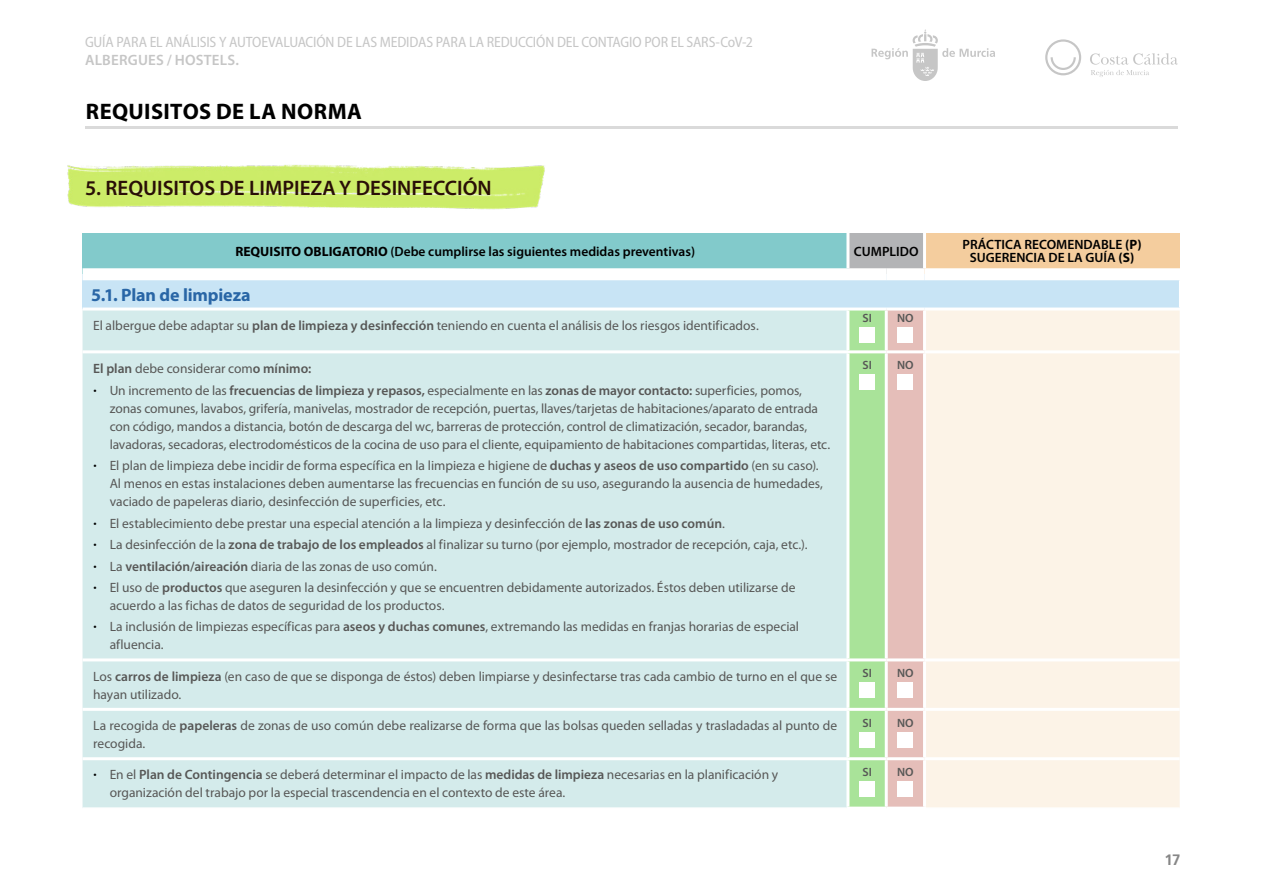
<style>
.page{position:relative;width:1263px;height:893px;background:#fff}
.page>*{position:absolute;margin:0;border:0;box-sizing:border-box;transform-origin:0 0}
.t1{font:700 22.5px "Myriad Pro";letter-spacing:.02em;color:#000}
.t2{font:600 21px "Myriad Pro";color:#290f07}
.t3{font:700 18px "Myriad Pro";letter-spacing:-.01em;color:#2966a6}
.t4{font:semi-condensed 15px "Myriad Pro";letter-spacing:-.015em;color:#c6c6c6}
.t5{font:600 15px "Myriad Pro";letter-spacing:.015em;color:#c6c6c6}
.t6{font:700 15px "Frutiger 65";color:#878787}
.t7{font:13.5px/18px "Myriad Pro";letter-spacing:-.005em;color:#575756}
.t8{font:600 13.5px/13.5px "Myriad Pro";color:#000;text-align:center}
.t9{font:600 12px "Myriad Pro";letter-spacing:.005em;color:#575756}
.s1{font-weight:700}
.s2{font-weight:600}
.s3{font-family:"Frutiger 67";font-weight:700;font-stretch:condensed;font-size:15px;color:#000}
</style>
<div class="page">
<hr style="left:85px;top:126px;width:1093px;height:2px;background:#dadada">
<svg style="left:871px;top:29px;width:124px;height:52px"></svg>
<svg style="left:1045px;top:39px;width:36px;height:36px"></svg>
<svg style="left:1090px;top:53px;width:88px;height:24px"></svg>
<img style="left:67px;top:164px;width:478px;height:46px">
<div style="left:83px;top:233px;width:765px;height:41px;background:#82cacb"></div>
<div style="left:848px;top:233px;width:76px;height:41px;background:#b3b4b6"></div>
<div style="left:924px;top:233px;width:256px;height:41px;background:#f4cd9e"></div>
<div style="left:83px;top:274px;width:1097px;height:35px;background:#c8e4f5"></div>
<div style="left:83px;top:311px;width:763px;height:496px;background:#d4ebeb"></div>
<svg style="left:849px;top:311px;width:74px;height:496px;background:#c7d1aa"></svg>
<div style="left:926px;top:311px;width:254px;height:496px;background:#fcf3e7"></div>
<svg style="left:1179px;top:280px;width:1px;height:28px"></svg>
<hr style="left:846px;top:233px;width:3px;height:35px;background:#fff">
<hr style="left:923px;top:233px;width:3px;height:35px;background:#fff">
<hr style="left:885px;top:311px;width:3px;height:39px;background:#fff">
<hr style="left:924px;top:308px;width:256px;height:3px;background:#fff">
<hr style="left:885px;top:353px;width:3px;height:305px;background:#fff">
<hr style="left:885px;top:661px;width:3px;height:47px;background:#fff">
<hr style="left:885px;top:711px;width:3px;height:46px;background:#fff">
<hr style="left:885px;top:760px;width:3px;height:47px;background:#fff">
<hr style="left:848px;top:308px;width:38px;height:3px;background:#fff">
<hr style="left:886px;top:308px;width:38px;height:3px;background:#fff">
<hr style="left:83px;top:350px;width:765px;height:3px;background:#fff">
<hr style="left:848px;top:350px;width:38px;height:3px;background:#fff">
<hr style="left:886px;top:350px;width:38px;height:3px;background:#fff">
<hr style="left:924px;top:350px;width:256px;height:3px;background:#fff">
<hr style="left:83px;top:658px;width:765px;height:3px;background:#fff">
<hr style="left:848px;top:658px;width:38px;height:3px;background:#fff">
<hr style="left:886px;top:658px;width:38px;height:3px;background:#fff">
<hr style="left:924px;top:658px;width:256px;height:3px;background:#fff">
<hr style="left:83px;top:708px;width:765px;height:3px;background:#fff">
<hr style="left:848px;top:708px;width:38px;height:3px;background:#fff">
<hr style="left:886px;top:708px;width:38px;height:3px;background:#fff">
<hr style="left:924px;top:708px;width:256px;height:3px;background:#fff">
<hr style="left:83px;top:757px;width:765px;height:3px;background:#fff">
<hr style="left:848px;top:757px;width:38px;height:3px;background:#fff">
<hr style="left:886px;top:757px;width:38px;height:3px;background:#fff">
<hr style="left:924px;top:757px;width:256px;height:3px;background:#fff">
<div style="left:83px;top:268px;width:765px;height:12px;background:#fff"></div>
<div style="left:848px;top:268px;width:38px;height:12px;background:#fff"></div>
<div style="left:886px;top:268px;width:38px;height:12px;background:#fff"></div>
<div style="left:924px;top:268px;width:256px;height:12px;background:#fff"></div>
<hr style="left:83px;top:308px;width:765px;height:3px;background:#fff">
<div style="left:859px;top:327px;width:16px;height:16px;background:#fff"></div>
<div style="left:898px;top:327px;width:15px;height:16px;background:#fff"></div>
<div style="left:859px;top:374px;width:16px;height:16px;background:#fff"></div>
<div style="left:898px;top:374px;width:15px;height:16px;background:#fff"></div>
<div style="left:859px;top:682px;width:16px;height:16px;background:#fff"></div>
<div style="left:898px;top:682px;width:15px;height:16px;background:#fff"></div>
<div style="left:859px;top:732px;width:16px;height:15px;background:#fff"></div>
<div style="left:898px;top:732px;width:15px;height:15px;background:#fff"></div>
<div style="left:859px;top:781px;width:16px;height:16px;background:#fff"></div>
<div style="left:898px;top:781px;width:15px;height:16px;background:#fff"></div>
<p class="t4" style="left:85px;top:34px;width:669px">GUÍA PARA EL ANÁLISIS Y AUTOEVALUACIÓN DE LAS MEDIDAS PARA LA REDUCCIÓN DEL CONTAGIO POR EL SARS-CoV-2</p>
<p class="t5" style="left:85px;top:51px;width:155px">ALBERGUES / HOSTELS.</p>
<h1 class="t1" style="left:86px;top:97px;width:278px">REQUISITOS DE LA NORMA</h1>
<h2 class="t2" style="left:85px;top:174px;width:408px">5. REQUISITOS DE LIMPIEZA Y DESINFECCIÓN</h2>
<p class="t8" style="left:235px;top:244px;width:461px"><span class="s1">REQUISITO OBLIGATORIO</span> (Debe cumplirse las siguientes medidas preventivas)</p>
<p class="t8" style="left:854px;top:244px;width:66px">CUMPLIDO</p>
<p class="t8" style="left:963px;top:237px;width:180px">PRÁCTICA RECOMENDABLE <span class="s1">(P)<br></span>SUGERENCIA DE LA GUÍA <span class="s1">(S)</span></p>
<h3 class="t3" style="left:91px;top:283px;width:161px">5.1. Plan de limpieza</h3>
<p class="t7" style="left:93px;top:316px;width:667px">El albergue debe adaptar su <span class="s2">plan de limpieza y desinfección</span> teniendo en cuenta el análisis de los riesgos identificados.</p>
<p class="t9" style="left:862px;top:311px;width:11px">SI</p>
<p class="t9" style="left:897px;top:311px;width:18px">NO</p>
<p class="t7" style="left:93px;top:357px;width:710px;line-height:22.2px"><span class="s2">El plan</span> debe considerar com<span class="s2">o mínimo:<br></span><span class="s3">·</span> Un incremento de las <span class="s2">frecuencias de limpieza y repasos,</span> especialmente en las <span class="s2">zonas de mayor contacto:</span> superficies, pomos,</p>
<p class="t7" style="left:110px;top:399px;width:722px">zonas comunes, lavabos, grifería, manivelas, mostrador de recepción, puertas, llaves/tarjetas de habitaciones/aparato de entrada con código, mandos a distancia, botón de descarga del wc, barreras de protección, control de climatización, secador, barandas, lavadoras, secadoras, electrodomésticos de la cocina de uso para el cliente, equipamiento de habitaciones compartidas, literas, etc.</p>
<p class="t7" style="left:110px;top:457px;width:715px;text-indent:-17px"><span class="s3">·</span> El plan de limpieza debe incidir de forma específica en la limpieza e higiene de <span class="s2">duchas y aseos de uso compartido</span> (en su caso).<br>Al menos en estas instalaciones deben aumentarse las frecuencias en función de su uso, asegurando la ausencia de humedades, vaciado de papeleras diario, desinfección de superficies, etc.</p>
<p class="t7" style="left:93px;top:512px;width:716px;line-height:21.5px"><span class="s3">·</span> El establecimiento debe prestar una especial atención a la limpieza y desinfección de <span class="s2">las zonas de uso común</span>.<br><span class="s3">·</span> La desinfección de la <span class="s2">zona de trabajo de los empleados</span> al finalizar su turno (por ejemplo, mostrador de recepción, caja, etc.). <span class="s3">·</span> La <span class="s2">ventilación/aireación</span> diaria de las zonas de uso común.<br><span class="s3">·</span> El uso de <span class="s2">productos</span> que aseguren la desinfección y que se encuentren debidamente autorizados. Éstos deben utilizarse de</p>
<p class="t7" style="left:93px;top:594px;width:707px;line-height:21.5px;text-indent:17px">acuerdo a las fichas de datos de seguridad de los productos.<br><span class="s3">·</span> La inclusión de limpiezas específicas para <span class="s2">aseos y duchas comunes</span>, extremando las medidas en franjas horarias de especial</p>
<p class="t7" style="left:110px;top:636px;width:56px">afluencia.</p>
<p class="t9" style="left:862px;top:358px;width:11px">SI</p>
<p class="t9" style="left:897px;top:358px;width:18px">NO</p>
<p class="t7" style="left:93px;top:667px;width:746px">Los <span class="s2">carros de limpieza</span> (en caso de que se disponga de éstos) deben limpiarse y desinfectarse tras cada cambio de turno en el que se hayan utilizado.</p>
<p class="t9" style="left:862px;top:666px;width:11px">SI</p>
<p class="t9" style="left:897px;top:666px;width:18px">NO</p>
<p class="t7" style="left:93px;top:716px;width:746px">La recogida de <span class="s2">papeleras</span> de zonas de uso común debe realizarse de forma que las bolsas queden selladas y trasladadas al punto de recogida.</p>
<p class="t9" style="left:862px;top:715px;width:11px">SI</p>
<p class="t9" style="left:897px;top:715px;width:18px">NO</p>
<p class="t7" style="left:110px;top:766px;width:670px;text-indent:-17px"><span class="s3">·</span> En el <span class="s2">Plan de Contingencia</span> se deberá determinar el impacto de las <span class="s2">medidas de limpieza</span> necesarias en la planificación y organización del trabajo por la especial trascendencia en el contexto de este área.</p>
<p class="t9" style="left:862px;top:765px;width:11px">SI</p>
<p class="t9" style="left:897px;top:765px;width:18px">NO</p>
<p class="t6" style="left:1164px;top:851px;width:18px">17</p>
</div>
